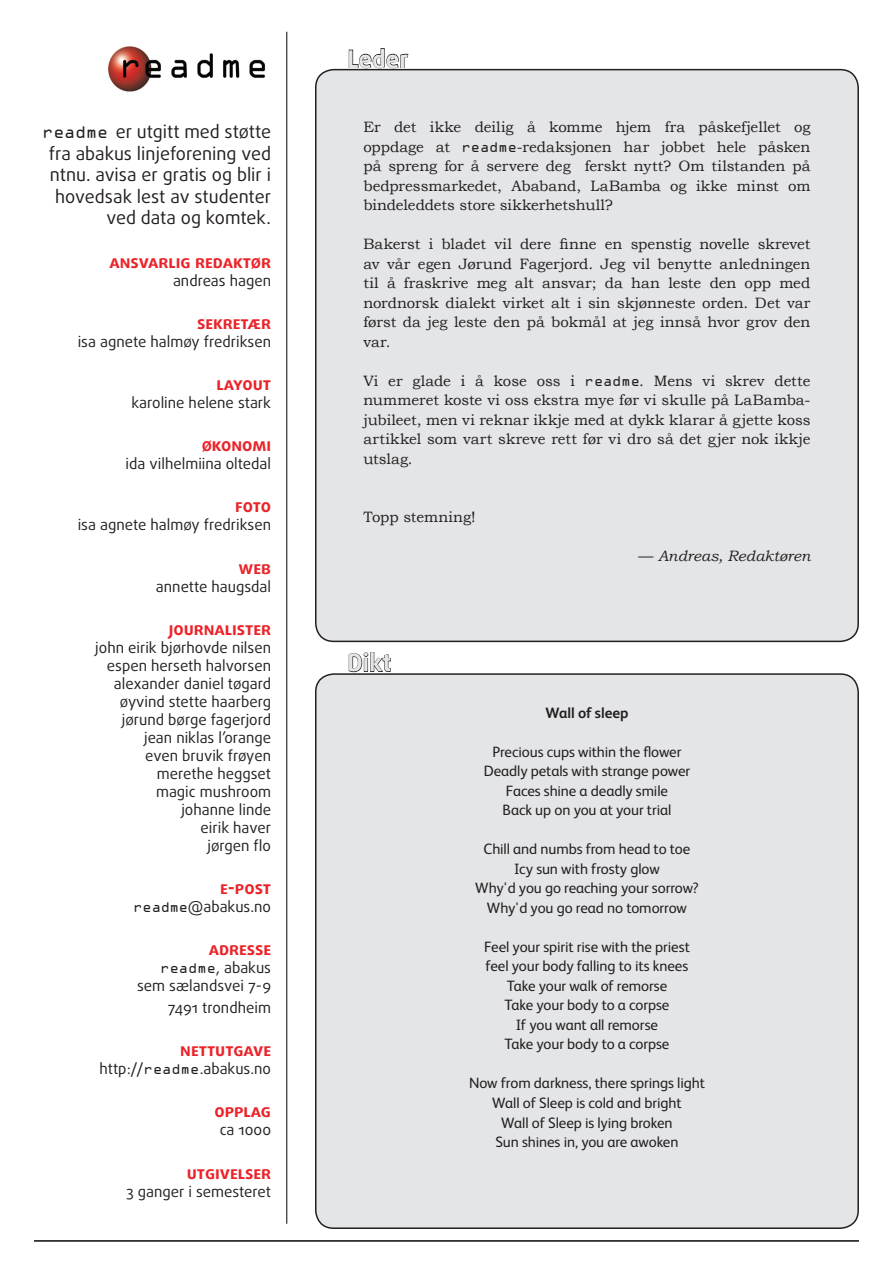
<style>
.page{position:relative;width:893px;height:1263px;background:#fff}
.page>*{position:absolute;margin:0;border:0;box-sizing:border-box;transform-origin:0 0}
.t1{font:700 24px "Daxline Pro";color:#e4e5e7}
.t2{font:18px/21.6px "Daxline Pro";color:#231f20;text-align:right}
.t3{font:700 18px "Daxline Pro";color:#eb2329}
.t4{font:15px/19.5px "Bookman Old Style";letter-spacing:-.005em;color:#231f20;text-align:justify}
.t5{font:15px/19.5px "FS Albert";letter-spacing:-.005em;color:#231f20;text-align:center}
.t6{font:15px/18px "Daxline Pro";color:#231f20;text-align:right}
.t7{font:italic 15px "Bookman Old Style";letter-spacing:-.005em;color:#231f20}
.t8{font:700 15px "FS Albert";letter-spacing:-.005em;color:#231f20}
.s1{font-family:"OCRA Extended"}
.s2{font-style:normal}
</style>
<div class="page">
<hr style="left:34px;top:1240px;width:825px;height:2px;background:#231f20">
<div style="left:316px;top:70px;width:542px;height:571px;background:#e4e5e7;border-radius:18px"></div>
<div style="left:315px;top:69px;width:544px;height:573px;border:2px solid #231f20;border-radius:18px"></div>
<img style="left:108px;top:46px;width:158px;height:46px">
<hr style="left:286px;top:32px;width:1px;height:1192px;background:#231f20">
<svg style="left:348px;top:48px;width:61px;height:21px"></svg>
<div style="left:316px;top:674px;width:542px;height:554px;background:#e4e5e7;border-radius:18px"></div>
<div style="left:315px;top:673px;width:544px;height:556px;border:2px solid #231f20;border-radius:18px"></div>
<svg style="left:348px;top:652px;width:43px;height:20px"></svg>
<p class="t2" style="left:43px;top:121px;width:230px"><span class="s1">readme</span> er utgitt med støtte fra abakus linjeforening ved ntnu. avisa er gratis og blir i hovedsak lest av studenter ved data og komtek.</p>
<p class="t3" style="left:109px;top:249px;width:163px">ansvarlig redaktør</p>
<p class="t6" style="left:173px;top:271px;width:100px">andreas hagen</p>
<p class="t3" style="left:197px;top:310px;width:76px">sekretær</p>
<p class="t6" style="left:78px;top:333px;width:195px">isa agnete halmøy fredriksen</p>
<p class="t3" style="left:216px;top:372px;width:56px">layout</p>
<p class="t6" style="left:131px;top:394px;width:141px">karoline helene stark</p>
<p class="t3" style="left:202px;top:433px;width:71px">økonomi</p>
<p class="t6" style="left:126px;top:455px;width:147px">ida vilhelmiina oltedal</p>
<p class="t3" style="left:235px;top:494px;width:37px">foto</p>
<p class="t6" style="left:78px;top:516px;width:195px">isa agnete halmøy fredriksen</p>
<p class="t3" style="left:239px;top:555px;width:34px">web</p>
<p class="t6" style="left:156px;top:577px;width:117px">annette haugsdal</p>
<p class="t3" style="left:169px;top:616px;width:104px">journalister</p>
<p class="t6" style="left:95px;top:639px;width:177px">john eirik bjørhovde nilsen espen herseth halvorsen alexander daniel tøgard øyvind stette haarberg jørund børge fagerjord jean niklas l’orange<br>even bruvik frøyen merethe heggset<br>magic mushroom<br>johanne linde<br>eirik haver<br>jørgen flo</p>
<p class="t3" style="left:220px;top:876px;width:53px">e-post</p>
<p class="t6" style="left:134px;top:898px;width:139px"><span class="s1">readme</span>@abakus.no</p>
<p class="t3" style="left:209px;top:937px;width:64px">adresse</p>
<p class="t6" style="left:137px;top:959px;width:135px"><span class="s1">readme</span>, abakus sem sælandsvei 7-9</p>
<p class="t6" style="left:168px;top:999px;width:105px">7491 trondheim</p>
<p class="t3" style="left:180px;top:1038px;width:92px">nettutgave</p>
<p class="t6" style="left:100px;top:1060px;width:173px">http://<span class="s1">readme</span>.abakus.no</p>
<p class="t3" style="left:214px;top:1099px;width:58px">opplag</p>
<p class="t6" style="left:220px;top:1121px;width:53px">ca 1000</p>
<p class="t3" style="left:187px;top:1160px;width:86px">utgivelser</p>
<p class="t6" style="left:126px;top:1182px;width:146px">3 ganger i semesteret</p>
<h1 class="t1" style="left:348px;top:43px;width:62px">Leder</h1>
<p class="t4" style="left:363px;top:117px;width:449px">Er det ikke deilig å komme hjem fra påskefjellet og oppdage at <span class="s1">readme</span>-redaksjonen har jobbet hele påsken på spreng for å servere deg ferskt nytt? Om tilstanden på bedpressmarkedet, Ababand, LaBamba og ikke minst om bindeleddets store sikkerhetshull?</p>
<p class="t4" style="left:363px;top:234px;width:449px">Bakerst i bladet vil dere finne en spenstig novelle skrevet av vår egen Jørund Fagerjord. Jeg vil benytte anledningen til å fraskrive meg alt ansvar; da han leste den opp med nordnorsk dialekt virket alt i sin skjønneste orden. Det var først da jeg leste den på bokmål at jeg innså hvor grov den var.</p>
<p class="t4" style="left:363px;top:371px;width:449px">Vi er glade i å kose oss i <span class="s1">readme</span>. Mens vi skrev dette nummeret koste vi oss ekstra mye før vi skulle på LaBamba&shy;jubileet, men vi reknar ikkje med at dykk klarar å gjette koss artikkel som vart skreve rett før vi dro så det gjer nok ikkje utslag.</p>
<p class="t4" style="left:363px;top:508px;width:114px">Topp stemning!</p>
<h1 class="t1" style="left:348px;top:647px;width:45px">Dikt</h1>
<p class="t7" style="left:638px;top:546px;width:174px"><span class="s2">—</span> Andreas, Redaktøren</p>
<p class="t8" style="left:545px;top:702px;width:84px">Wall of sleep</p>
<p class="t5" style="left:484px;top:741px;width:208px">Precious cups within the flower<br>Deadly petals with strange power<br>Faces shine a deadly smile<br>Back up on you at your trial</p>
<p class="t5" style="left:475px;top:839px;width:225px">Chill and numbs from head to toe<br>Icy sun with frosty glow<br>Why'd you go reaching your sorrow?<br>Why'd you go read no tomorrow</p>
<p class="t5" style="left:484px;top:936px;width:207px">Feel your spirit rise with the priest feel your body falling to its knees<br>Take your walk of remorse<br>Take your body to a corpse<br>If you want all remorse<br>Take your body to a corpse</p>
<p class="t5" style="left:469px;top:1073px;width:237px">Now from darkness, there springs light<br>Wall of Sleep is cold and bright<br>Wall of Sleep is lying broken<br>Sun shines in, you are awoken</p>
</div>
